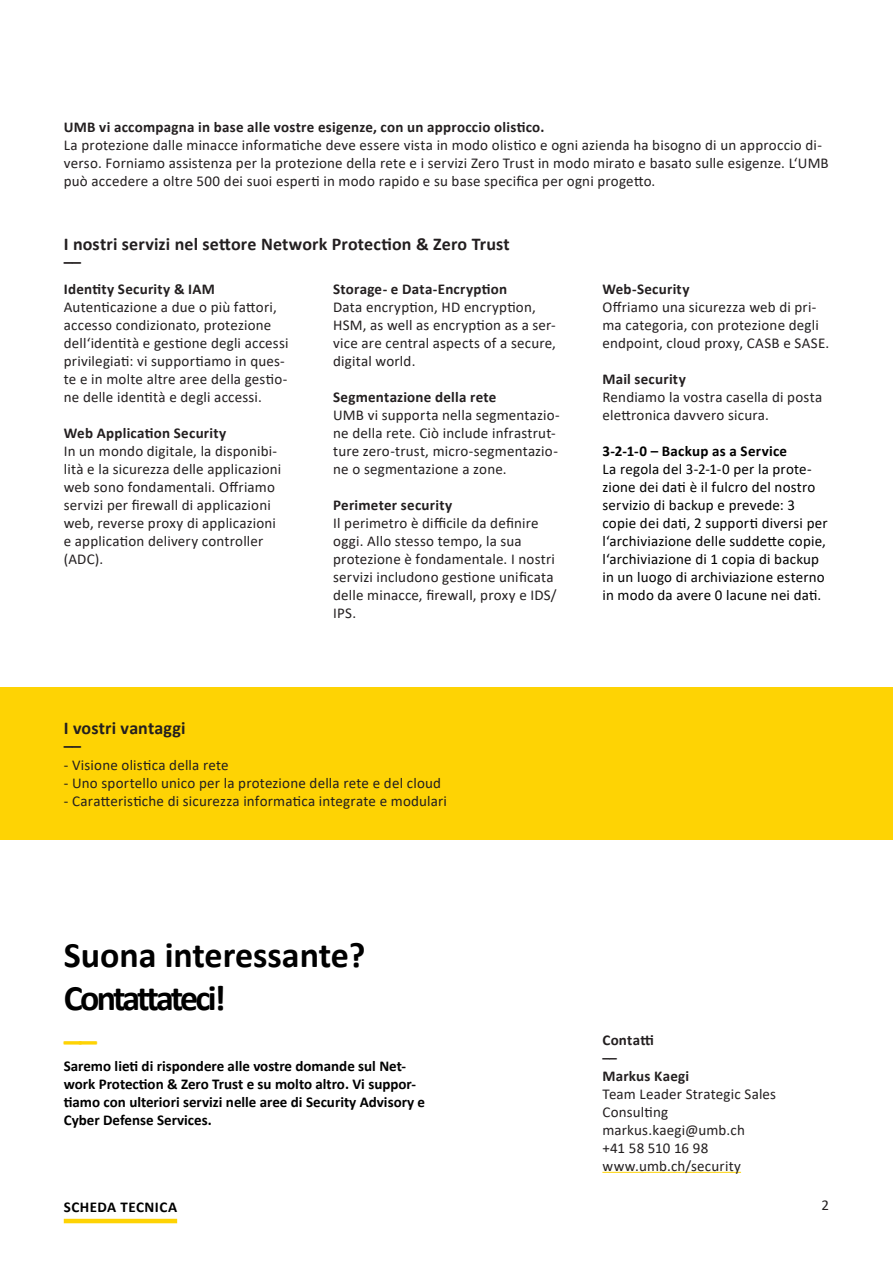
<style>
.page{position:relative;width:893px;height:1263px;background:#fff}
.page>*{position:absolute;margin:0;border:0;box-sizing:border-box;transform-origin:0 0}
.t1{font:700 36px/43.2px "Calibri";letter-spacing:-.01em;color:#000}
.t2{font:700 36px "Calibri";color:#fed304}
.t3{font:700 18px/18px "Calibri";letter-spacing:.01em;color:#231f20}
.t4{font:15px/18px "Calibri";letter-spacing:.015em;color:#231f20}
.t5{font:15px/18px "Calibri";letter-spacing:.015em;color:#000}
.t6{font:700 15px/18px "Calibri";letter-spacing:.015em;color:#231f20}
.t7{font:700 15px/18px "Calibri";color:#000}
.t8{font:700 15px "Calibri";letter-spacing:.03em;color:#000}
</style>
<div class="page">
<hr style="left:64px;top:1219px;width:113px;height:4px;background:#fed304">
<hr style="left:602px;top:1172px;width:139px;height:1px;background:#fed304">
<div style="left:0;top:687px;width:893px;height:153px;background:#fed304"></div>
<p class="t6" style="left:64px;top:118px;width:482px">UMB vi accompagna in base alle vostre esigenze, con un approccio olistico.</p>
<p class="t4" style="left:64px;top:136px;width:766px">La protezione dalle minacce informatiche deve essere vista in modo olistico e ogni azienda ha bisogno di un approccio di&shy;verso. Forniamo assistenza per la protezione della rete e i servizi Zero Trust in modo mirato e basato sulle esigenze. L‘UMB può accedere a oltre 500 dei suoi esperti in modo rapido e su base specifica per ogni progetto.</p>
<p class="t3" style="left:64px;top:235px;width:448px">I nostri servizi nel settore Network Protection &amp; Zero Trust ––</p>
<p class="t6" style="left:64px;top:280px;width:153px">Identity Security &amp; IAM</p>
<p class="t4" style="left:64px;top:298px;width:226px">Autenticazione a due o più fattori, accesso condizionato, protezione dell‘identità e gestione degli accessi privilegiati: vi supportiamo in ques&shy;te e in molte altre aree della gestio&shy;ne delle identità e degli accessi.</p>
<p class="t6" style="left:64px;top:424px;width:164px">Web Application Security</p>
<p class="t4" style="left:64px;top:442px;width:219px">In un mondo digitale, la disponibi&shy;lità e la sicurezza delle applicazioni web sono fondamentali. Offriamo servizi per firewall di applicazioni web, reverse proxy di applicazioni e application delivery controller (ADC).</p>
<p class="t6" style="left:333px;top:280px;width:176px">Storage- e Data-Encryption</p>
<p class="t4" style="left:333px;top:298px;width:224px">Data encryption, HD encryption,<br>HSM, as well as encryption as a ser&shy;vice are central aspects of a secure, digital world.</p>
<p class="t6" style="left:333px;top:388px;width:165px">Segmentazione della rete</p>
<p class="t4" style="left:333px;top:406px;width:228px">UMB vi supporta nella segmentazio&shy;ne della rete. Ciò include infrastrut&shy;ture zero-trust, micro-segmentazio&shy;ne o segmentazione a zone.</p>
<p class="t6" style="left:333px;top:496px;width:120px">Perimeter security</p>
<p class="t4" style="left:333px;top:514px;width:225px">Il perimetro è difficile da definire oggi. Allo stesso tempo, la sua protezione è fondamentale. I nostri servizi includono gestione unificata delle minacce, firewall, proxy e IDS/<br>IPS.</p>
<p class="t3" style="left:64px;top:719px;width:123px">I vostri vantaggi ––</p>
<p class="t4" style="left:64px;top:756px;width:166px">- Visione olistica della rete</p>
<p class="t4" style="left:64px;top:774px;width:379px">- Uno sportello unico per la protezione della rete e del cloud</p>
<p class="t4" style="left:64px;top:792px;width:385px">- Caratteristiche di sicurezza informatica integrate e modulari</p>
<p class="t6" style="left:602px;top:280px;width:89px">Web-Security</p>
<p class="t4" style="left:602px;top:298px;width:228px">Offriamo una sicurezza web di pri&shy;ma categoria, con protezione degli endpoint, cloud proxy, CASB e SASE.</p>
<p class="t6" style="left:602px;top:370px;width:85px">Mail security</p>
<p class="t4" style="left:602px;top:388px;width:221px">Rendiamo la vostra casella di posta elettronica davvero sicura.</p>
<p class="t7" style="left:602px;top:442px;width:186px">3-2-1-0 – Backup as a Service</p>
<p class="t5" style="left:602px;top:460px;width:227px">La regola del 3-2-1-0 per la prote&shy;zione dei dati è il fulcro del nostro servizio di backup e prevede: 3 copie dei dati, 2 supporti diversi per l‘archiviazione delle suddette copie, l‘archiviazione di 1 copia di backup in un luogo di archiviazione esterno in modo da avere 0 lacune nei dati.</p>
<h1 class="t1" style="left:64px;top:933px;width:303px">Suona interessante?<br>Contattateci!</h1>
<h1 class="t2" style="left:64px;top:1016px;width:35px">––</h1>
<p class="t7" style="left:64px;top:1057px;width:363px">Saremo lieti di rispondere alle vostre domande sul Net&shy;work Protection &amp; Zero Trust e su molto altro. Vi suppor&shy;tiamo con ulteriori servizi nelle aree di Security Advisory e Cyber Defense Services.</p>
<p class="t6" style="left:602px;top:1030px;width:88px">Contatti<br>––<br>Markus Kaegi</p>
<p class="t4" style="left:602px;top:1084px;width:175px">Team Leader Strategic Sales<br>Consulting markus.kaegi@umb.ch<br>+41 58 510 16 98 www.umb.ch/security</p>
<p class="t8" style="left:64px;top:1196px;width:115px">SCHEDA TECNICA</p>
<p class="t4" style="left:822px;top:1196px;width:9px">2</p>
</div>
